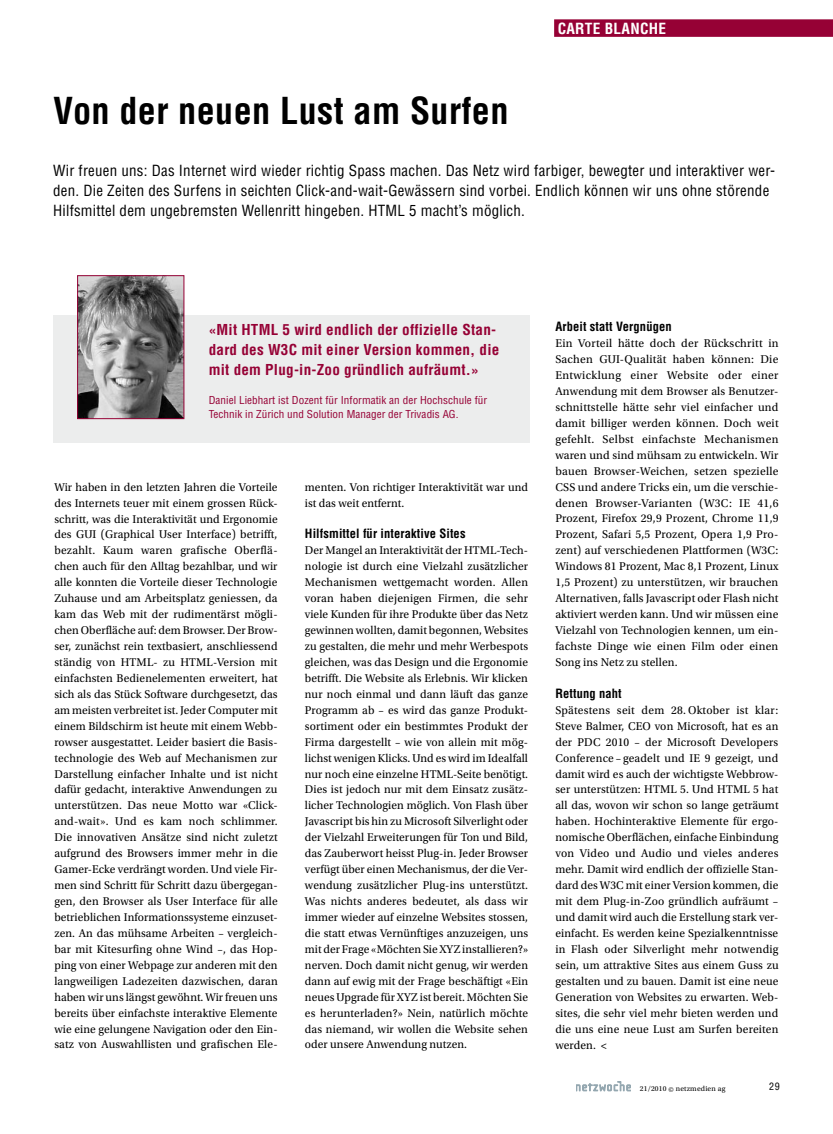
<style>
.page{position:relative;width:833px;height:1134px;background:#fff}
.page>*{position:absolute;margin:0;border:0;box-sizing:border-box;transform-origin:0 0}
.t1{font:700 condensed 36.25px "Helvetica LT Std";letter-spacing:.01em;color:#000}
.t2{font:condensed 15px/20px "Helvetica LT Std";letter-spacing:.015em;color:#000}
.t3{font:700 condensed 15px "Helvetica LT Std";letter-spacing:.075em;color:#fff}
.t4{font:700 condensed 14.75px/20px "Helvetica LT Std";letter-spacing:.015em;color:#960135}
.t5{font:700 condensed 12.5px "Helvetica LT Std";letter-spacing:.01em;color:#000}
.t6{font:11.88px/15.9px "Utopia Std";letter-spacing:.005em;color:#000;text-align:justify}
.t7{font:condensed 10.75px/14.4px "Helvetica LT Std";letter-spacing:.005em;color:#960135;scale:1.04 1}
.t8{font:condensed 10px "Helvetica LT Std";color:#000}
.t9{font:7.5px "Utopia Std";letter-spacing:.025em;color:#000}
</style>
<div class="page">
<div style="left:554px;top:19px;width:279px;height:18px;background:#960135"></div>
<svg style="left:576px;top:1081px;width:55px;height:10px"></svg>
<div style="left:53px;top:315px;width:476px;height:128px;background:#eceded"></div>
<img style="left:79px;top:277px;width:103px;height:140px">
<div style="left:77px;top:275px;width:107px;height:144px;border:1px solid #960135"></div>
<p class="t3" style="left:557px;top:19px;width:110px">Carte Blanche</p>
<h1 class="t1" style="left:53px;top:88px;width:457px">Von der neuen Lust am Surfen</h1>
<p class="t2" style="left:53px;top:160px;width:723px">Wir freuen uns: Das Internet wird wieder richtig Spass machen. Das Netz wird farbiger, bewegter und interaktiver wer&shy;den. Die Zeiten des Surfens in seichten Click-and-wait-Gewässern sind vorbei. Endlich können wir uns ohne störende<br>Hilfsmittel dem ungebremsten Wellenritt hingeben. HTML 5 macht’s möglich.</p>
<p class="t4" style="left:209px;top:319px;width:292px">«Mit HTML 5 wird endlich der offizielle Stan&shy;dard des W3C mit einer Version kommen, die mit dem Plug-in-Zoo gründlich aufräumt.»</p>
<p class="t7" style="left:209px;top:392px;width:269px">Daniel Liebhart ist Dozent für Informatik an der Hochschule für<br>Technik in Zürich und Solution Manager der Trivadis AG.</p>
<p class="t6" style="left:54px;top:479px;width:225px">Wir haben in den letzten Jahren die Vorteile des Internets teuer mit einem grossen Rück&shy;schritt, was die Interaktivität und Ergonomie des GUI (Graphical User Interface) betrifft, bezahlt. Kaum waren grafische Oberflä&shy;chen auch für den Alltag bezahlbar, und wir alle konnten die Vorteile dieser Technologie Zuhause und am Arbeitsplatz geniessen, da kam das Web mit der rudimentärst mögli&shy;chen Oberfläche auf: dem Browser. Der Brow&shy;ser, zunächst rein textbasiert, anschliessend ständig von HTML- zu HTML-Version mit einfachsten Bedienelementen erweitert, hat sich als das Stück Software durchgesetzt, das am meisten verbreitet ist. Jeder Computer mit einem Bildschirm ist heute mit einem Webb&shy;rowser ausgestattet. Leider basiert die Basis&shy;technologie des Web auf Mechanismen zur Darstellung einfacher Inhalte und ist nicht dafür gedacht, interaktive Anwendungen zu unterstützen. Das neue Motto war «Click&shy;and-wait». Und es kam noch schlimmer.<br>Die innovativen Ansätze sind nicht zuletzt aufgrund des Browsers immer mehr in die Gamer-Ecke verdrängt worden. Und viele Fir&shy;men sind Schritt für Schritt dazu übergegan&shy;gen, den Browser als User Interface für alle betrieblichen Informationssysteme einzuset&shy;zen. An das mühsame Arbeiten – vergleich&shy;bar mit Kitesurfing ohne Wind –, das Hop&shy;ping von einer Webpage zur anderen mit den langweiligen Ladezeiten dazwischen, daran haben wir uns längst gewöhnt. Wir freuen uns bereits über einfachste interaktive Elemente wie eine gelungene Navigation oder den Ein&shy;satz von Auswahllisten und grafischen Ele-</p>
<p class="t6" style="left:305px;top:479px;width:225px">menten. Von richtiger Interaktivität war und ist das weit entfernt.</p>
<p class="t5" style="left:305px;top:526px;width:162px">Hilfsmittel für interaktive Sites</p>
<p class="t6" style="left:305px;top:543px;width:225px;text-align:left">Der Mangel an Interaktivität der HTML-Tech&shy;nologie ist durch eine Vielzahl zusätzlicher Mechanismen wettgemacht worden. Allen voran haben diejenigen Firmen, die sehr viele Kunden für ihre Produkte über das Netz gewinnen wollten, damit begonnen, Websites zu gestalten, die mehr und mehr Werbespots gleichen, was das Design und die Ergonomie betrifft. Die Website als Erlebnis. Wir klicken nur noch einmal und dann läuft das ganze Programm ab – es wird das ganze Produkt&shy;sortiment oder ein bestimmtes Produkt der Firma dargestellt – wie von allein mit mög&shy;lichst wenigen Klicks. Und es wird im Idealfall nur noch eine einzelne HTML-Seite benötigt.<br>Dies ist jedoch nur mit dem Einsatz zusätz&shy;licher Technologien möglich. Von Flash über Javascript bis hin zu Microsoft Silverlight oder der Vielzahl Erweiterungen für Ton und Bild, das Zauberwort heisst Plug-in. Jeder Browser verfügt über einen Mechanismus, der die Ver&shy;wendung zusätzlicher Plug-ins unterstützt.<br>Was nichts anderes bedeutet, als dass wir immer wieder auf einzelne Websites stossen, die statt etwas Vernünftiges anzuzeigen, uns mit der Frage «Möchten Sie XYZ installieren?» nerven. Doch damit nicht genug, wir werden dann auf ewig mit der Frage beschäftigt «Ein neues Upgrade für XYZ ist bereit. Möchten Sie es herunterladen?» Nein, natürlich möchte das niemand, wir wollen die Website sehen oder unsere Anwendung nutzen.</p>
<p class="t5" style="left:555px;top:319px;width:118px">Arbeit statt Vergnügen</p>
<p class="t6" style="left:555px;top:336px;width:225px">Ein Vorteil hätte doch der Rückschritt in Sachen GUI-Qualität haben können: Die Entwicklung einer Website oder einer Anwendung mit dem Browser als Benutzer&shy;schnittstelle hätte sehr viel einfacher und damit billiger werden können. Doch weit gefehlt. Selbst einfachste Mechanismen waren und sind mühsam zu entwickeln. Wir bauen Browser-Weichen, setzen spezielle CSS und andere Tricks ein, um die verschie&shy;denen Browser-Varianten (W3C: IE 41,6<br>Prozent, Firefox 29,9 Prozent, Chrome 11,9<br>Prozent, Safari 5,5 Prozent, Opera 1,9 Pro&shy;zent) auf verschiedenen Plattformen (W3C:<br>Windows 81 Prozent, Mac 8,1 Prozent, Linux 1,5 Prozent) zu unterstützen, wir brauchen Alternativen, falls Javascript oder Flash nicht aktiviert werden kann. Und wir müssen eine Vielzahl von Technologien kennen, um ein&shy;fachste Dinge wie einen Film oder einen Song ins Netz zu stellen.</p>
<p class="t5" style="left:555px;top:685px;width:68px">Rettung naht</p>
<p class="t6" style="left:555px;top:702px;width:225px">Spätestens seit dem 28. Oktober ist klar:<br>Steve Balmer, CEO von Microsoft, hat es an der PDC 2010 – der Microsoft Developers Conference – geadelt und IE 9 gezeigt, und damit wird es auch der wichtigste Webbrow&shy;ser unterstützen: HTML 5. Und HTML 5 hat all das, wovon wir schon so lange geträumt haben. Hochinteraktive Elemente für ergo&shy;nomische Oberflächen, einfache Einbindung von Video und Audio und vieles anderes mehr. Damit wird endlich der offizielle Stan&shy;dard des W3C mit einer Version kommen, die mit dem Plug-in-Zoo gründlich aufräumt – und damit wird auch die Erstellung stark ver&shy;einfacht. Es werden keine Spezialkenntnisse in Flash oder Silverlight mehr notwendig sein, um attraktive Sites aus einem Guss zu gestalten und zu bauen. Damit ist eine neue Generation von Websites zu erwarten. Web&shy;sites, die sehr viel mehr bieten werden und die uns eine neue Lust am Surfen bereiten werden. &lt;</p>
<p class="t9" style="left:640px;top:1084px;width:87px">21/2010 © netzmedien ag</p>
<p class="t8" style="left:769px;top:1080px;width:12px">29</p>
</div>
